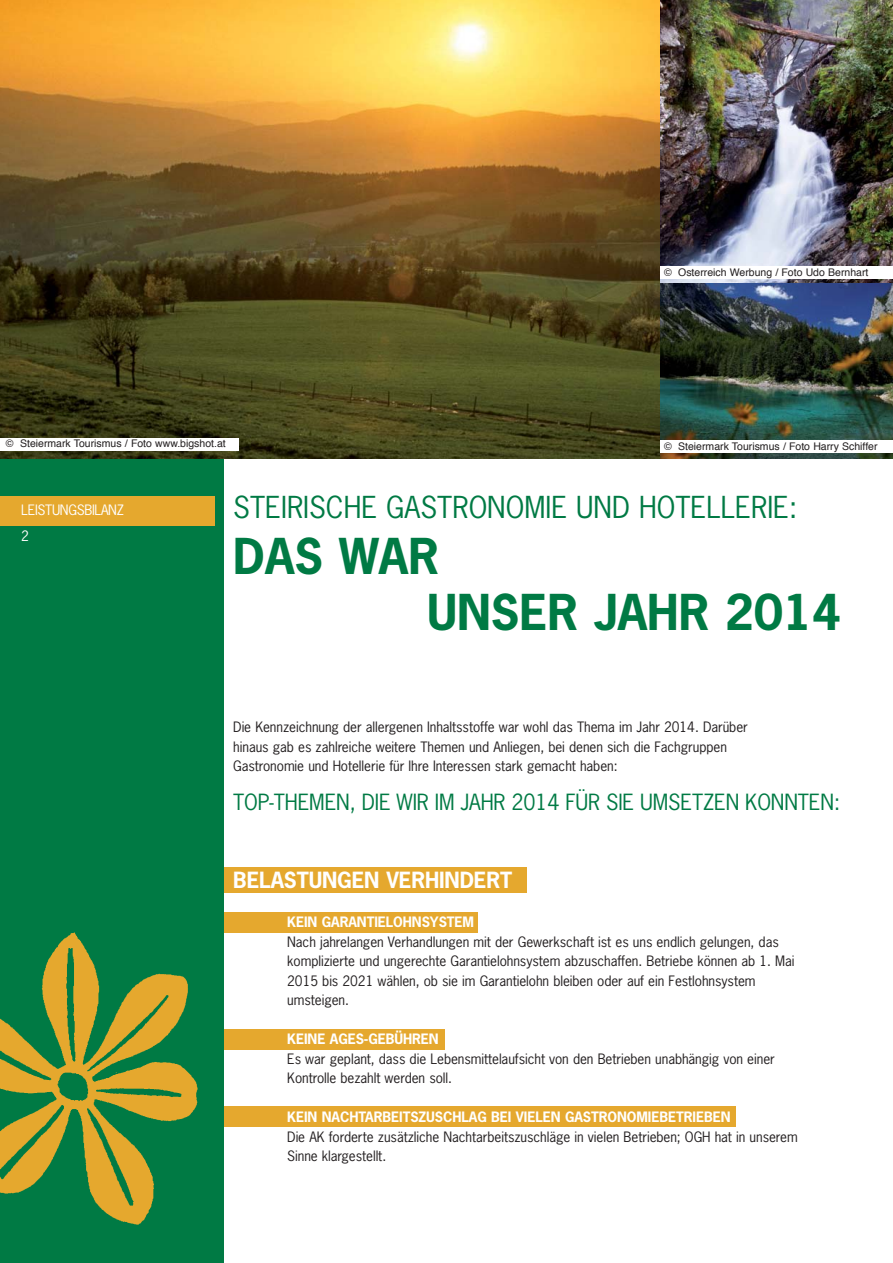
<style>
.page{position:relative;width:893px;height:1263px;background:#fff}
.page>*{position:absolute;margin:0;border:0;box-sizing:border-box;transform-origin:0 0}
.t1{font:700 46.5px/55.9px "News Gothic Std";color:#007a44}
.t2{font:28.5px "News Gothic Std";color:#007a44}
.t3{font:21px "News Gothic Std";letter-spacing:-.005em;color:#007a44}
.t4{font:700 21px "News Gothic Std";letter-spacing:-.005em;color:#fff}
.t5{font:13.5px/19.5px "News Gothic Std";letter-spacing:-.005em;color:#231f20}
.t6{font:13.5px/25.3px "News Gothic Std";letter-spacing:-.025em;color:#fff}
.t7{font:10.5px "Helvetica";color:#231f20}
.s1{font-weight:700;color:#fff}
</style>
<div class="page">
<div style="left:198px;top:867px;width:329px;height:25px;background:#e5a82e"></div>
<div style="left:209px;top:912px;width:269px;height:20px;background:#e5a82e"></div>
<div style="left:209px;top:1029px;width:236px;height:20px;background:#e5a82e"></div>
<div style="left:221px;top:1106px;width:515px;height:20px;background:#e5a82e"></div>
<div style="left:0;top:0;width:224px;height:1263px;background:#007a44"></div>
<img style="left:0;top:932px;width:198px;height:293px">
<img style="left:0;top:0;width:660px;height:458px">
<div style="left:0;top:496px;width:215px;height:30px;background:#e5a82e"></div>
<img style="left:660px;top:0;width:233px;height:284px">
<img style="left:660px;top:284px;width:233px;height:174px">
<div style="left:0;top:438px;width:239px;height:12px;background:#fff"></div>
<div style="left:660px;top:266px;width:233px;height:13px;background:#fff"></div>
<div style="left:660px;top:440px;width:233px;height:13px;background:#fff"></div>
<p class="t7" style="left:664px;top:268px;width:206px">© Österreich Werbung / Foto Udo Bernhart</p>
<p class="t7" style="left:6px;top:439px;width:221px">© Steiermark Tourismus / Foto www.bigshot.at</p>
<p class="t7" style="left:664px;top:442px;width:215px">© Steiermark Tourismus / Foto Harry Schiffer</p>
<p class="t6" style="left:21px;top:499px;width:104px">LEISTUNGSBILANZ<br>2</p>
<p class="t2" style="left:233px;top:494px;width:566px">STEIRISCHE GASTRONOMIE UND HOTELLERIE:</p>
<p class="t1" style="left:427px;top:532px;width:415px;text-indent:-194px">DAS WAR<br>UNSER JAHR 2014</p>
<p class="t5" style="left:233px;top:719px;width:516px">Die Kennzeichnung der allergenen Inhaltsstoffe war wohl das Thema im Jahr 2014. Darüber hinaus gab es zahlreiche weitere Themen und Anliegen, bei denen sich die Fachgruppen<br>Gastronomie und Hotellerie für Ihre Interessen stark gemacht haben:</p>
<p class="t3" style="left:233px;top:793px;width:608px">TOP-THEMEN, DIE WIR IM JAHR 2014 FÜR SIE UMSETZEN KONNTEN:</p>
<p class="t4" style="left:233px;top:871px;width:280px">BELASTUNGEN VERHINDERT</p>
<p class="t5" style="left:287px;top:914px;width:509px"><span class="s1">KEIN GARANTIELOHNSYSTEM<br></span>Nach jahrelangen Verhandlungen mit der Gewerkschaft ist es uns endlich gelungen, das komplizierte und ungerechte Garantielohnsystem abzuschaffen. Betriebe können ab 1. Mai 2015 bis 2021 wählen, ob sie im Garantielohn bleiben oder auf ein Festlohnsystem umsteigen.</p>
<p class="t5" style="left:287px;top:1031px;width:489px"><span class="s1">KEINE AGES-GEBÜHREN<br></span>Es war geplant, dass die Lebensmittelaufsicht von den Betrieben unabhängig von einer<br>Kontrolle bezahlt werden soll.</p>
<p class="t5" style="left:287px;top:1109px;width:512px"><span class="s1">KEIN NACHTARBEITSZUSCHLAG BEI VIELEN GASTRONOMIEBETRIEBEN<br></span>Die AK forderte zusätzliche Nachtarbeitszuschläge in vielen Betrieben; OGH hat in unserem<br>Sinne klargestellt.</p>
</div>
